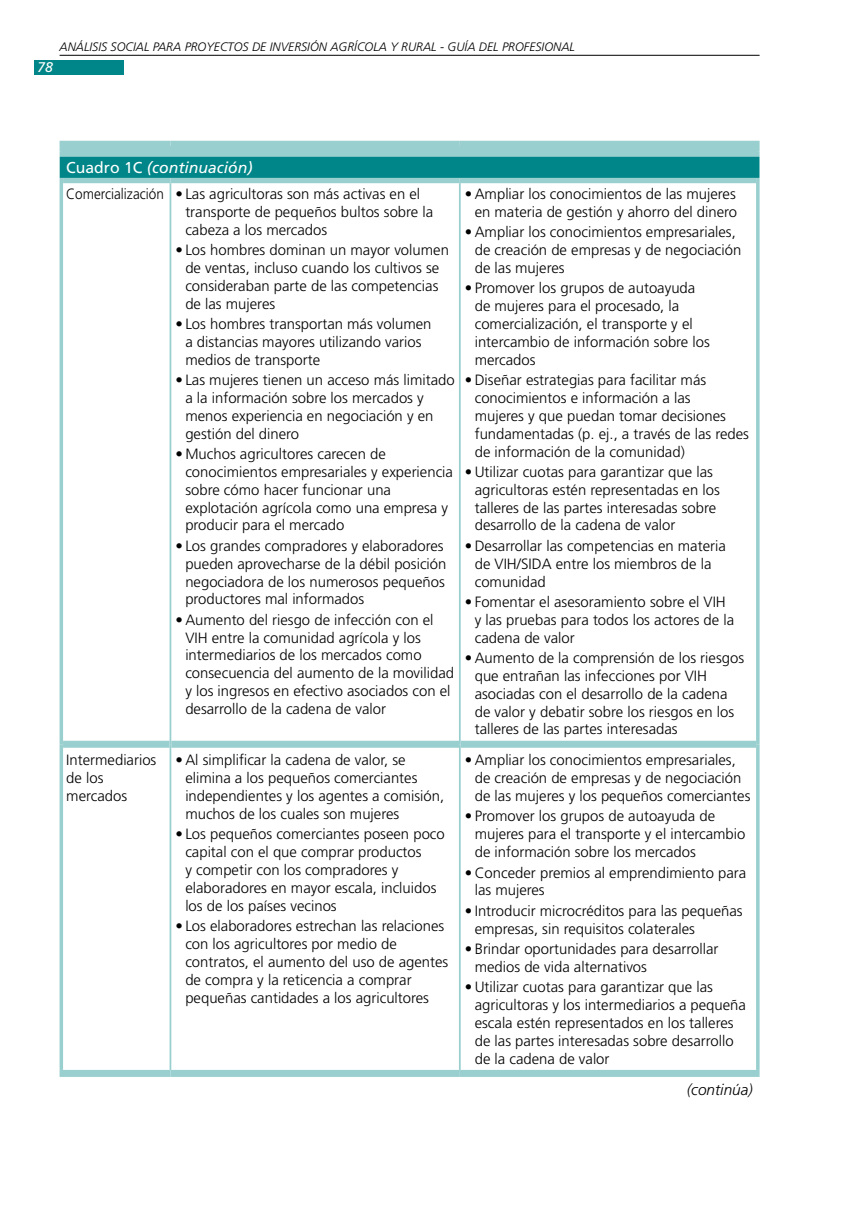
<style>
.page{position:relative;width:844px;height:1211px;background:#fff}
.page>*{position:absolute;margin:0;border:0;box-sizing:border-box;transform-origin:0 0}
.t1{font:italic 15.75px "Frutiger LT Std";color:#fff}
.t2{font:italic 300 15.4px "Frutiger LT Std";color:#000}
.t3{font:300 14.88px/17.8px "Frutiger LT Std";color:#000}
.t4{font:300 14.88px/17.8px "Frutiger LT Std";color:#000;scale:.91 1}
.t5{font:italic 14px "Frutiger LT Std";color:#fff}
.t6{font:italic 300 12.25px "Frutiger LT Std";color:#000}
.s1{font-style:normal}
</style>
<div class="page">
<div style="left:35px;top:60px;width:89px;height:14px;background:#008688"></div>
<hr style="left:60px;top:55px;width:699px;height:1px;background:#000">
<svg style="left:63px;top:151px;width:692px;height:6px;background:#94cccc"></svg>
<div style="left:63px;top:740px;width:106px;height:7px;background:#99cfcf"></div>
<div style="left:171px;top:740px;width:288px;height:7px;background:#99cfcf"></div>
<div style="left:460px;top:740px;width:295px;height:7px;background:#99cfcf"></div>
<div style="left:60px;top:1069px;width:110px;height:7px;background:#99cfcf"></div>
<div style="left:170px;top:1069px;width:289px;height:7px;background:#99cfcf"></div>
<div style="left:459px;top:1069px;width:300px;height:7px;background:#99cfcf"></div>
<hr style="left:60px;top:178px;width:3px;height:566px;background:#99cfcf">
<svg style="left:755px;top:178px;width:4px;height:566px;fill:#99cfcf"></svg>
<hr style="left:60px;top:744px;width:3px;height:325px;background:#99cfcf">
<svg style="left:755px;top:744px;width:4px;height:325px"></svg>
<hr style="left:169px;top:183px;width:2px;height:561px;background:#99cfcf">
<hr style="left:459px;top:183px;width:1px;height:561px;background:#99cfcf">
<hr style="left:169px;top:744px;width:2px;height:325px;background:#99cfcf">
<hr style="left:459px;top:744px;width:1px;height:325px;background:#99cfcf">
<div style="left:60px;top:141px;width:110px;height:10px;background:#99cfcf"></div>
<div style="left:170px;top:141px;width:289px;height:10px;background:#99cfcf"></div>
<div style="left:459px;top:141px;width:300px;height:10px;background:#99cfcf"></div>
<div style="left:63px;top:173px;width:107px;height:10px;background:#99cfcf"></div>
<div style="left:170px;top:173px;width:289px;height:10px;background:#99cfcf"></div>
<div style="left:459px;top:173px;width:296px;height:10px;background:#99cfcf"></div>
<hr style="left:60px;top:151px;width:3px;height:27px;background:#99cfcf">
<svg style="left:755px;top:151px;width:4px;height:6px"></svg>
<div style="left:60px;top:157px;width:699px;height:21px;background:#008688"></div>
<p class="t6" style="left:60px;top:40px;width:427px">ANÁLISIS SOCIAL PARA PROYECTOS DE INVERSIÓN AGRÍCOLA Y RURAL - GUÍA DEL</p>
<p class="t6" style="left:502px;top:40px;width:35px">PRO FESION</p>
<p class="t6" style="left:561px;top:40px;width:14px">AL</p>
<p class="t5" style="left:37px;top:59px;width:17px">78</p>
<p class="t1" style="left:66px;top:158px;width:188px"><span class="s1">Cuadro 1C</span> (continuación)</p>
<p class="t4" style="left:185px;top:185px;width:274px;text-indent:-119px">Comercialización • Las agricultoras son más activas en el transporte de pequeños bultos sobre la cabeza a los mercados</p>
<p class="t3" style="left:185px;top:241px;width:265px;text-indent:-10px">• Los hombres dominan un mayor volumen de ventas, incluso cuando los cultivos se consideraban parte de las competencias de las mujeres</p>
<p class="t3" style="left:185px;top:315px;width:248px;text-indent:-10px">• Los hombres transportan más volumen a distancias mayores utilizando varios medios de transporte</p>
<p class="t3" style="left:185px;top:371px;width:271px;text-indent:-10px">• Las mujeres tienen un acceso más limitado a la información sobre los mercados y menos experiencia en negociación y en gestión del dinero</p>
<p class="t3" style="left:185px;top:445px;width:269px;text-indent:-10px">• Muchos agricultores carecen de conocimientos empresariales y experiencia sobre cómo hacer funcionar una explotación agrícola como una empresa y producir para el mercado</p>
<p class="t3" style="left:185px;top:537px;width:262px;text-indent:-10px">• Los grandes compradores y elaboradores pueden aprovecharse de la débil posición negociadora de los numerosos pequeños productores mal informados</p>
<p class="t3" style="left:185px;top:611px;width:270px;text-indent:-10px">• Aumento del riesgo de infección con el VIH entre la comunidad agrícola y los intermediarios de los mercados como consecuencia del aumento de la movilidad y los ingresos en efectivo asociados con el desarrollo de la cadena de valor</p>
<p class="t3" style="left:66px;top:751px;width:92px">Intermediarios de los mercados</p>
<p class="t3" style="left:185px;top:751px;width:260px;text-indent:-10px">• Al simplificar la cadena de valor, se elimina a los pequeños comerciantes independientes y los agentes a comisión, muchos de los cuales son mujeres</p>
<p class="t3" style="left:185px;top:825px;width:261px;text-indent:-10px">• Los pequeños comerciantes poseen poco capital con el que comprar productos<br>y competir con los compradores y elaboradores en mayor escala, incluidos los de los países vecinos</p>
<p class="t3" style="left:185px;top:917px;width:264px;text-indent:-10px">• Los elaboradores estrechan las relaciones con los agricultores por medio de contratos, el aumento del uso de agentes de compra y la reticencia a comprar pequeñas cantidades a los agricultores</p>
<p class="t3" style="left:464px;top:185px;width:274px;text-align:right">• Ampliar los conocimientos de las mujeres en materia de gestión y ahorro del dinero</p>
<p class="t3" style="left:474px;top:223px;width:268px;text-indent:-10px">• Ampliar los conocimientos empresariales, de creación de empresas y de negociación de las mujeres</p>
<p class="t3" style="left:474px;top:279px;width:237px;text-indent:-10px">• Promover los grupos de autoayuda de mujeres para el procesado, la comercialización, el transporte y el intercambio de información sobre los mercados</p>
<p class="t3" style="left:474px;top:371px;width:276px;text-indent:-10px">• Diseñar estrategias para facilitar más conocimientos e información a las<br>mujeres y que puedan tomar decisiones fundamentadas (p. ej., a través de las redes de información de la comunidad)</p>
<p class="t3" style="left:474px;top:463px;width:246px;text-indent:-10px">• Utilizar cuotas para garantizar que las agricultoras estén representadas en los talleres de las partes interesadas sobre desarrollo de la cadena de valor</p>
<p class="t3" style="left:474px;top:537px;width:252px;text-indent:-10px">• Desarrollar las competencias en materia de VIH/SIDA entre los miembros de la comunidad</p>
<p class="t3" style="left:474px;top:593px;width:261px;text-indent:-10px">• Fomentar el asesoramiento sobre el VIH y las pruebas para todos los actores de la cadena de valor</p>
<p class="t3" style="left:474px;top:649px;width:271px;text-indent:-10px">• Aumento de la comprensión de los riesgos que entrañan las infecciones por VIH asociadas con el desarrollo de la cadena de valor y debatir sobre los riesgos en los talleres de las partes interesadas</p>
<p class="t3" style="left:474px;top:751px;width:277px;text-indent:-10px">• Ampliar los conocimientos empresariales, de creación de empresas y de negociación de las mujeres y los pequeños comerciantes</p>
<p class="t3" style="left:474px;top:807px;width:272px;text-indent:-10px">• Promover los grupos de autoayuda de mujeres para el transporte y el intercambio de información sobre los mercados</p>
<p class="t3" style="left:474px;top:863px;width:273px;text-indent:-10px">• Conceder premios al emprendimiento para las mujeres</p>
<p class="t3" style="left:474px;top:901px;width:269px;text-indent:-10px">• Introducir microcréditos para las pequeñas empresas, sin requisitos colaterales</p>
<p class="t3" style="left:474px;top:940px;width:245px;text-indent:-10px">• Brindar oportunidades para desarrollar medios de vida alternativos</p>
<p class="t3" style="left:474px;top:978px;width:273px;text-indent:-10px">• Utilizar cuotas para garantizar que las agricultoras y los intermediarios a pequeña escala estén representados en los talleres de las partes interesadas sobre desarrollo de la cadena de valor</p>
<p class="t2" style="left:686px;top:1080px;width:67px">(CONTINÚA)</p>
</div>
